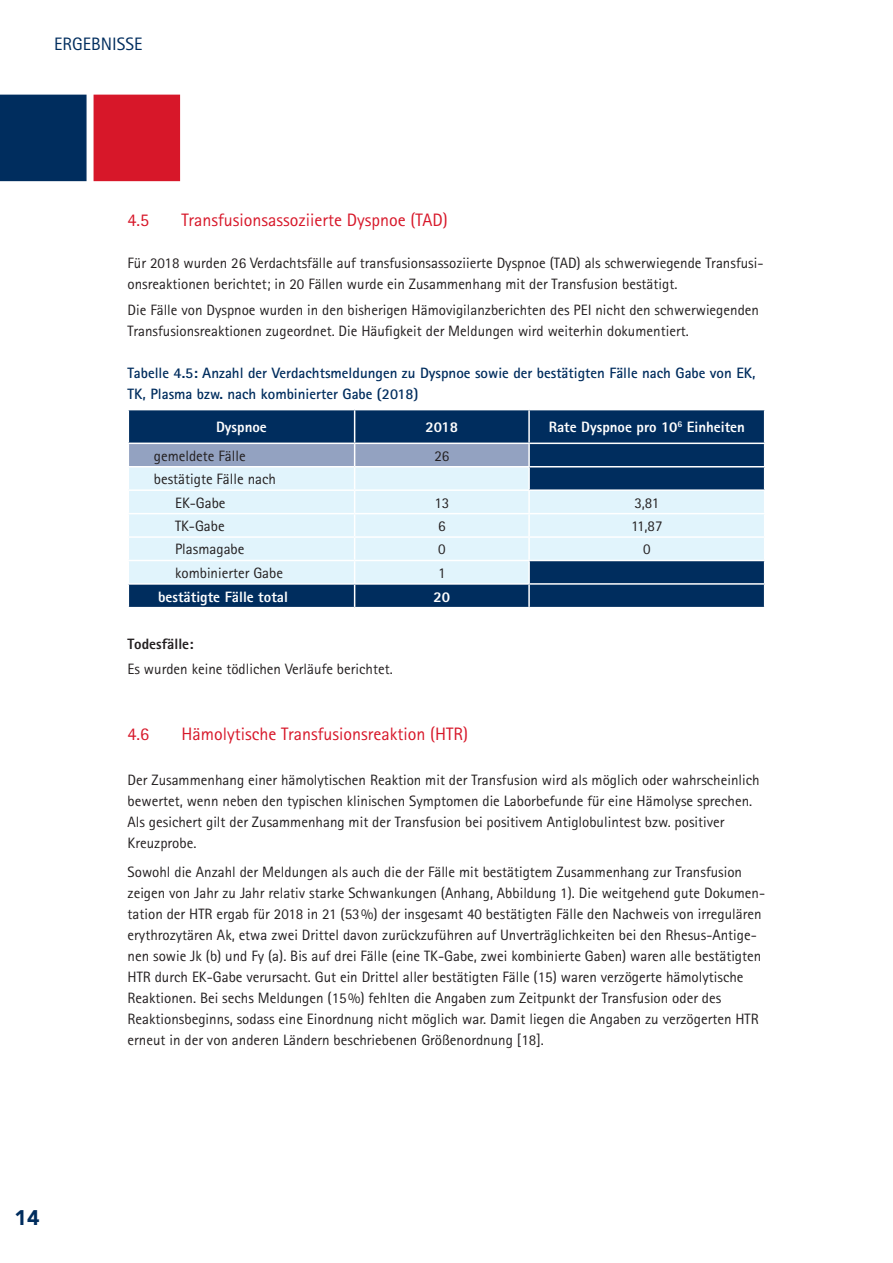
<style>
.page{position:relative;width:893px;height:1263px;background:#fff}
.page>*{position:absolute;margin:0;border:0;box-sizing:border-box;transform-origin:0 0}
.t1{font:900 21px "Avenir";color:#002d5e}
.t2{font:18px "Rotis Sans Serif";color:#d71729}
.t3{font:18px "Rotis Sans Serif";color:#002d5e}
.t4{font:15px/21px "Rotis Sans Serif";color:#231f20}
.t5{font:700 15px/21px "Rotis Sans Serif";color:#002d5e}
.t6{font:800 15px "Rotis Sans Serif";color:#fff}
.t7{font:800 15px "Rotis Sans Serif";color:#231f20}
</style>
<div class="page">
<div style="left:0;top:95px;width:87px;height:86px;background:#002d5e"></div>
<div style="left:94px;top:95px;width:86px;height:86px;background:#d71729"></div>
<div style="left:129px;top:410px;width:635px;height:197px;background:#002d5e"></div>
<svg style="left:530px;top:467px;width:234px;height:116px;background:#88a5bd"></svg>
<hr style="left:354px;top:410px;width:1px;height:33px;background:#fff">
<hr style="left:528px;top:410px;width:2px;height:33px;background:#fff">
<hr style="left:529px;top:443px;width:236px;height:1px;background:#fff">
<hr style="left:528px;top:444px;width:2px;height:22px;background:#fff">
<hr style="left:529px;top:466px;width:236px;height:1px;background:#fff">
<hr style="left:528px;top:467px;width:2px;height:22px;background:#fff">
<hr style="left:529px;top:489px;width:236px;height:2px;background:#fff">
<hr style="left:528px;top:491px;width:2px;height:22px;background:#fff">
<hr style="left:529px;top:513px;width:236px;height:1px;background:#fff">
<hr style="left:528px;top:514px;width:2px;height:22px;background:#fff">
<hr style="left:529px;top:536px;width:236px;height:2px;background:#fff">
<hr style="left:528px;top:538px;width:2px;height:22px;background:#fff">
<hr style="left:529px;top:560px;width:236px;height:1px;background:#fff">
<hr style="left:528px;top:561px;width:2px;height:22px;background:#fff">
<svg style="left:128px;top:443px;width:401px;height:164px;background:#bbcfdf"></svg>
<hr style="left:529px;top:583px;width:236px;height:2px;background:#fff">
<hr style="left:528px;top:585px;width:2px;height:22px;background:#fff">
<p class="t3" style="left:54px;top:33px;width:90px">ERGEBNISSE</p>
<h1 class="t1" style="left:15px;top:1205px;width:26px">14</h1>
<p class="t2" style="left:128px;top:210px;width:23px">4.5</p>
<p class="t2" style="left:182px;top:210px;width:268px">Transfusionsassoziierte Dyspnoe (TAD)</p>
<p class="t4" style="left:128px;top:253px;width:637px">Für 2018 wurden 26 Verdachtsfälle auf transfusionsassoziierte Dyspnoe (TAD) als schwerwiegende Transfusi&shy;onsreaktionen berichtet; in 20 Fällen wurde ein Zusammenhang mit der Transfusion bestätigt.</p>
<p class="t4" style="left:128px;top:299px;width:633px">Die Fälle von Dyspnoe wurden in den bisherigen Hämovigilanzberichten des PEI nicht den schwerwiegenden<br>Transfusionsreaktionen zugeordnet. Die Häufigkeit der Meldungen wird weiterhin dokumentiert.</p>
<p class="t5" style="left:128px;top:362px;width:629px">Tabelle 4.5: Anzahl der Verdachtsmeldungen zu Dyspnoe sowie der bestätigten Fälle nach Gabe von EK,<br>TK, Plasma bzw. nach kombinierter Gabe (2018)</p>
<p class="t6" style="left:216px;top:418px;width:52px">Dyspnoe</p>
<p class="t6" style="left:425px;top:418px;width:34px">2018</p>
<p class="t6" style="left:549px;top:418px;width:198px">Rate Dyspnoe pro 10<sup>6</sup> Einheiten</p>
<p class="t4" style="left:154px;top:445px;width:93px">gemeldete Fälle</p>
<p class="t4" style="left:434px;top:445px;width:16px">26</p>
<p class="t4" style="left:175px;top:467px;width:102px;line-height:23.4px;text-indent:-21px">bestätigte Fälle nach<br>EK-Gabe</p>
<p class="t4" style="left:434px;top:492px;width:16px">13</p>
<p class="t4" style="left:634px;top:492px;width:27px">3,81</p>
<p class="t4" style="left:175px;top:515px;width:51px">TK-Gabe</p>
<p class="t4" style="left:438px;top:515px;width:9px">6</p>
<p class="t4" style="left:631px;top:515px;width:33px">11,87</p>
<p class="t4" style="left:175px;top:539px;width:71px">Plasmagabe</p>
<p class="t4" style="left:438px;top:539px;width:9px">0</p>
<p class="t4" style="left:643px;top:539px;width:9px">0</p>
<p class="t4" style="left:175px;top:562px;width:110px">kombinierter Gabe</p>
<p class="t4" style="left:438px;top:562px;width:9px">1</p>
<p class="t6" style="left:158px;top:587px;width:131px">bestätigte Fälle total</p>
<p class="t6" style="left:433px;top:587px;width:18px">20</p>
<p class="t7" style="left:128px;top:634px;width:68px">Todesfälle:</p>
<p class="t4" style="left:128px;top:658px;width:267px">Es wurden keine tödlichen Verläufe berichtet.</p>
<p class="t2" style="left:128px;top:723px;width:23px">4.6</p>
<p class="t2" style="left:182px;top:723px;width:288px">Hämolytische Transfusionsreaktion (HTR)</p>
<p class="t4" style="left:128px;top:769px;width:634px">Der Zusammenhang einer hämolytischen Reaktion mit der Transfusion wird als möglich oder wahrscheinlich bewertet, wenn neben den typischen klinischen Symptomen die Laborbefunde für eine Hämolyse sprechen.<br>Als gesichert gilt der Zusammenhang mit der Transfusion bei positivem Antiglobulintest bzw. positiver Kreuzprobe.</p>
<p class="t4" style="left:128px;top:862px;width:639px">Sowohl die Anzahl der Meldungen als auch die der Fälle mit bestätigtem Zusammenhang zur Transfusion zeigen von Jahr zu Jahr relativ starke Schwankungen (Anhang, Abbildung 1). Die weitgehend gute Dokumen&shy;tation der HTR ergab für 2018 in 21 (53%) der insgesamt 40 bestätigten Fälle den Nachweis von irregulären erythrozytären Ak, etwa zwei Drittel davon zurückzuführen auf Unverträglichkeiten bei den Rhesus-Antige&shy;nen sowie Jk (b) und Fy (a). Bis auf drei Fälle (eine TK-Gabe, zwei kombinierte Gaben) waren alle bestätigten HTR durch EK-Gabe verursacht. Gut ein Drittel aller bestätigten Fälle (15) waren verzögerte hämolytische Reaktionen. Bei sechs Meldungen (15%) fehlten die Angaben zum Zeitpunkt der Transfusion oder des Reaktionsbeginns, sodass eine Einordnung nicht möglich war. Damit liegen die Angaben zu verzögerten HTR erneut in der von anderen Ländern beschriebenen Größenordnung [18].</p>
</div>
